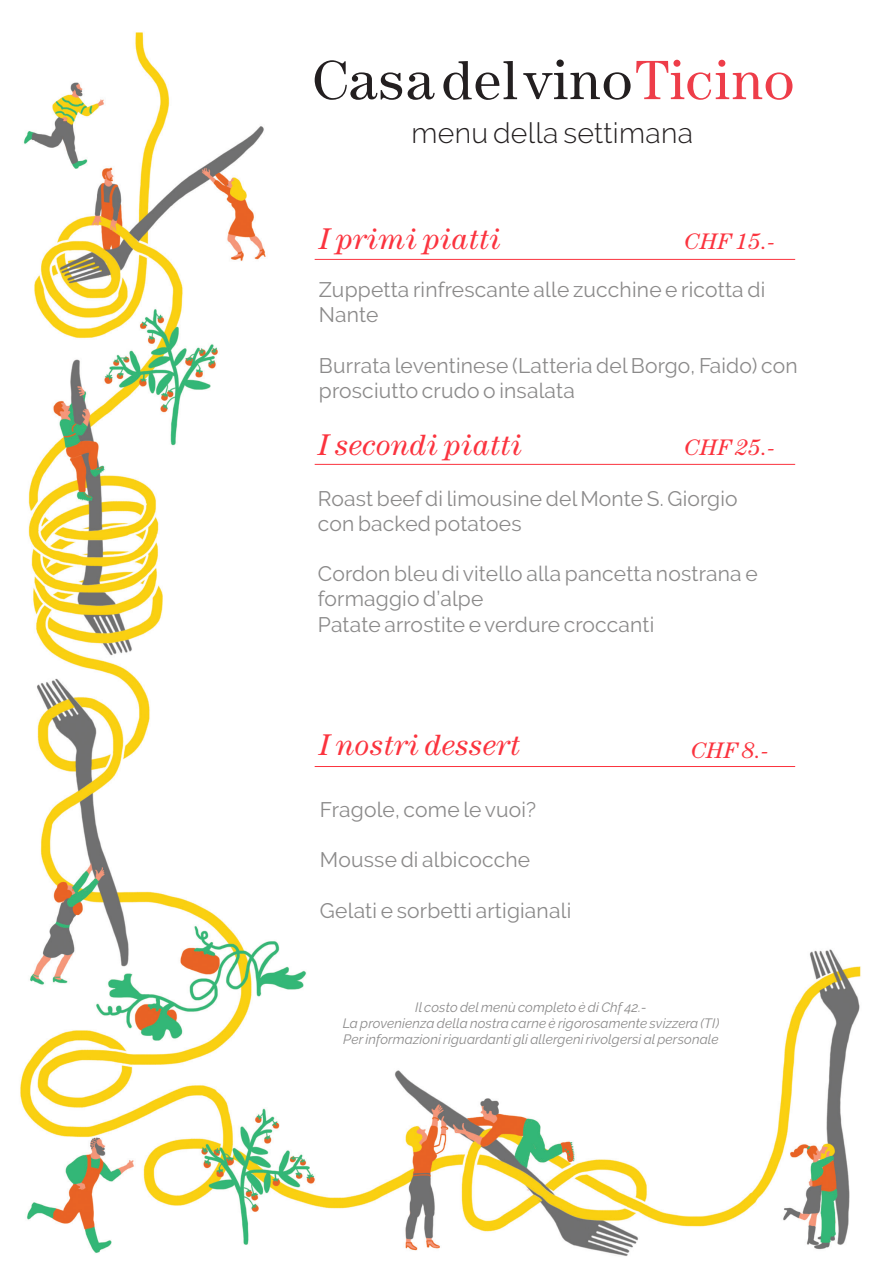
<style>
.page{position:relative;width:893px;height:1263px;background:#fff}
.page>*{position:absolute;margin:0;border:0;box-sizing:border-box;transform-origin:0 0}
.t1{font:italic 30px "Century";letter-spacing:.01em;color:#fb333e}
.t2{font:300 28.5px "Raleway";letter-spacing:.01em;color:#231f20}
.t3{font:italic 22.5px "Century";letter-spacing:.01em;color:#fb333e}
.t4{font:21px/25.2px "Raleway";letter-spacing:.01em;color:#8b8a8a}
.t5{font:italic 13.5px/16.2px "Raleway";letter-spacing:.01em;color:#8b8a8a;text-align:center}
</style>
<div class="page">
<img style="left:20px;top:32px;width:841px;height:1224px">
<hr style="left:315px;top:259px;width:480px;height:1px;background:#fb333e">
<hr style="left:315px;top:464px;width:480px;height:1px;background:#fb333e">
<hr style="left:315px;top:766px;width:480px;height:1px;background:#fb333e">
<div style="left:556px;top:60px;width:8px;height:7px;background:#231f20;border-radius:4px"></div>
<svg style="left:443px;top:61px;width:74px;height:39px"></svg>
<svg style="left:408px;top:72px;width:27px;height:28px"></svg>
<svg style="left:315px;top:60px;width:87px;height:40px"></svg>
<svg style="left:523px;top:61px;width:269px;height:39px"></svg>
<h2 class="t2" style="left:411px;top:116px;width:283px">menu della settimana</h2>
<h1 class="t1" style="left:319px;top:222px;width:184px">I primi piatti</h1>
<p class="t3" style="left:685px;top:229px;width:92px">CHF 15.-</p>
<p class="t4" style="left:319px;top:277px;width:448px">Zuppetta rinfrescante alle zucchine e ricotta di<br>Nante</p>
<p class="t4" style="left:319px;top:353px;width:480px">Burrata leventinese (Latteria del Borgo, Faido) con prosciutto crudo o insalata</p>
<h1 class="t1" style="left:318px;top:428px;width:206px">I secondi piatti</h1>
<p class="t3" style="left:685px;top:435px;width:92px">CHF 25.-</p>
<p class="t4" style="left:318px;top:486px;width:421px">Roast beef di limousine del Monte S. Giorgio con backed potatoes</p>
<p class="t4" style="left:318px;top:561px;width:441px">Cordon bleu di vitello alla pancetta nostrana e formaggio d’alpe<br>Patate arrostite e verdure croccanti</p>
<h1 class="t1" style="left:319px;top:728px;width:203px">I nostri dessert</h1>
<p class="t4" style="left:320px;top:797px;width:218px">Fragole, come le vuoi?</p>
<p class="t4" style="left:320px;top:847px;width:212px">Mousse di albicocche</p>
<p class="t4" style="left:320px;top:898px;width:253px">Gelati e sorbetti artigianali</p>
<p class="t3" style="left:691px;top:737px;width:79px">CHF 8.-</p>
<p class="t5" style="left:343px;top:999px;width:378px">Il costo del menù completo è di Chf 42.-<br>La provenienza della nostra carne è rigorosamente svizzera (TI)<br>Per informazioni riguardanti gli allergeni rivolgersi al personale</p>
</div>
